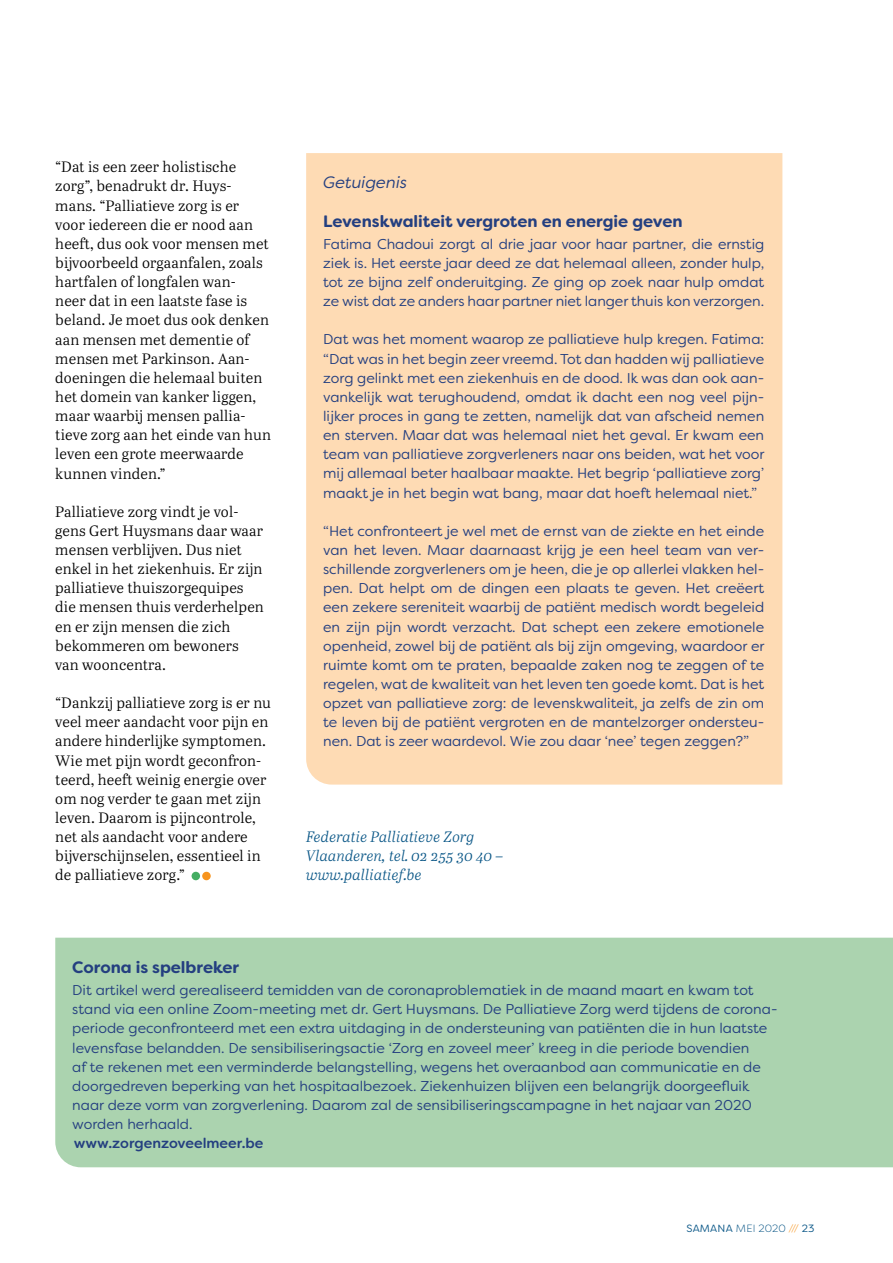
<style>
.page{position:relative;width:893px;height:1263px;background:#fff}
.page>*{position:absolute;margin:0;border:0;box-sizing:border-box;transform-origin:0 0}
.t1{font:700 16.5px "Filson Soft";color:#243f80}
.t2{font:italic 16.5px "Filson Soft";color:#243f80}
.t3{font:15px/19.2px "Abril Text Lt";letter-spacing:.01em;color:#000}
.t4{font:italic 15px/19.2px "Abril Text Lt";letter-spacing:.005em;color:#085586}
.t5{font:14.25px/19.2px "Filson Soft";color:#243f80;text-align:justify}
.t6{font:500 14.25px "Filson Soft";color:#243f80}
.t7{font:10.5px "Filson Soft";letter-spacing:.02em;color:#085586}
.s1{font-weight:300}
.s2{font-weight:300;color:#f7941e}
</style>
<div class="page">
<div style="left:192px;top:872px;width:8px;height:8px;background:#44ad62;border-radius:50%"></div>
<div style="left:202px;top:872px;width:9px;height:8px;background:#f7941e;border-radius:50%"></div>
<div style="left:55px;top:938px;width:838px;height:229px;background:#abd3af"></div>
<div style="left:306px;top:153px;width:476px;height:631px;background:#fedbb4"></div>
<p class="t3" style="left:55px;top:157px;width:217px">“Dat is een zeer holistische zorg”, benadrukt dr. Huys&shy;mans. “Palliatieve zorg is er voor iedereen die er nood aan heeft, dus ook voor mensen met bijvoorbeeld orgaanfalen, zoals hartfalen of longfalen wan-<br>neer dat in een laatste fase is beland. Je moet dus ook denken aan mensen met dementie of mensen met Parkinson. Aan&shy;doeningen die helemaal buiten het domein van kanker liggen, maar waarbij mensen pallia&shy;tieve zorg aan het einde van hun leven een grote meerwaarde kunnen vinden.”</p>
<p class="t3" style="left:55px;top:501px;width:210px">Palliatieve zorg vindt je vol&shy;gens Gert Huysmans daar waar mensen verblijven. Dus niet enkel in het ziekenhuis. Er zijn palliatieve thuiszorgequipes die mensen thuis verderhelpen en er zijn mensen die zich bekommeren om bewoners van wooncentra.</p>
<p class="t3" style="left:55px;top:693px;width:217px">“Dankzij palliatieve zorg is er nu veel meer aandacht voor pijn en andere hinderlijke symptomen.<br>Wie met pijn wordt geconfron&shy;teerd, heeft weinig energie over om nog verder te gaan met zijn leven. Daarom is pijncontrole, net als aandacht voor andere bijverschijnselen, essentieel in de palliatieve zorg.”</p>
<p class="t2" style="left:323px;top:172px;width:85px">Getuigenis</p>
<p class="t1" style="left:323px;top:210px;width:361px">Levenskwaliteit vergroten en energie geven</p>
<p class="t5" style="left:323px;top:234px;width:443px">Fatima Chadoui zorgt al drie jaar voor haar partner, die ernstig ziek is. Het eerste jaar deed ze dat helemaal alleen, zonder hulp, tot ze bijna zelf onderuitging. Ze ging op zoek naar hulp omdat ze wist dat ze anders haar partner niet langer thuis kon verzorgen.</p>
<p class="t5" style="left:323px;top:330px;width:443px">Dat was het moment waarop ze palliatieve hulp kregen. Fatima: “Dat was in het begin zeer vreemd. Tot dan hadden wij palliatieve zorg gelinkt met een ziekenhuis en de dood. Ik was dan ook aan&shy;vankelijk wat terughoudend, omdat ik dacht een nog veel pijn&shy;lijker proces in gang te zetten, namelijk dat van afscheid nemen en sterven. Maar dat was helemaal niet het geval. Er kwam een team van palliatieve zorgverleners naar ons beiden, wat het voor mij allemaal beter haalbaar maakte. Het begrip ‘palliatieve zorg’ maakt je in het begin wat bang, maar dat hoeft helemaal niet.”</p>
<p class="t5" style="left:323px;top:521px;width:443px">“Het confronteert je wel met de ernst van de ziekte en het einde van het leven. Maar daarnaast krijg je een heel team van ver&shy;schillende zorgverleners om je heen, die je op allerlei vlakken hel&shy;pen. Dat helpt om de dingen een plaats te geven. Het creëert een zekere sereniteit waarbij de patiënt medisch wordt begeleid en zijn pijn wordt verzacht. Dat schept een zekere emotionele openheid, zowel bij de patiënt als bij zijn omgeving, waardoor er ruimte komt om te praten, bepaalde zaken nog te zeggen of te regelen, wat de kwaliteit van het leven ten goede komt. Dat is het opzet van palliatieve zorg: de levenskwaliteit, ja zelfs de zin om te leven bij de patiënt vergroten en de mantelzorger ondersteu&shy;nen. Dat is zeer waardevol. Wie zou daar ‘nee’ tegen zeggen?”</p>
<p class="t4" style="left:306px;top:826px;width:199px">Federatie Palliatieve Zorg<br>Vlaanderen, tel. 02 255 30 40 – www.palliatief.be</p>
<p class="t1" style="left:72px;top:956px;width:168px">Corona is spelbreker</p>
<p class="t5" style="left:72px;top:980px;width:705px;text-align:left">Dit artikel werd gerealiseerd temidden van de coronaproblematiek in de maand maart en kwam tot stand via een online Zoom-meeting met dr. Gert Huysmans. De Palliatieve Zorg werd tijdens de corona&shy;periode geconfronteerd met een extra uitdaging in de ondersteuning van patiënten die in hun laatste levensfase belandden. De sensibiliseringsactie ‘Zorg en zoveel meer’ kreeg in die periode bovendien<br>af te rekenen met een verminderde belangstelling, wegens het overaanbod aan communicatie en de doorgedreven beperking van het hospitaalbezoek. Ziekenhuizen blijven een belangrijk doorgeefluik naar deze vorm van zorgverlening. Daarom zal de sensibiliseringscampagne in het najaar van 2020 worden herhaald.</p>
<p class="t6" style="left:74px;top:1134px;width:191px">www.zorgenzoveelmeer.be</p>
<p class="t7" style="left:687px;top:1222px;width:129px">SAMANA <span class="s1">MEI 2020</span> <span class="s2">///</span> 23</p>
</div>
